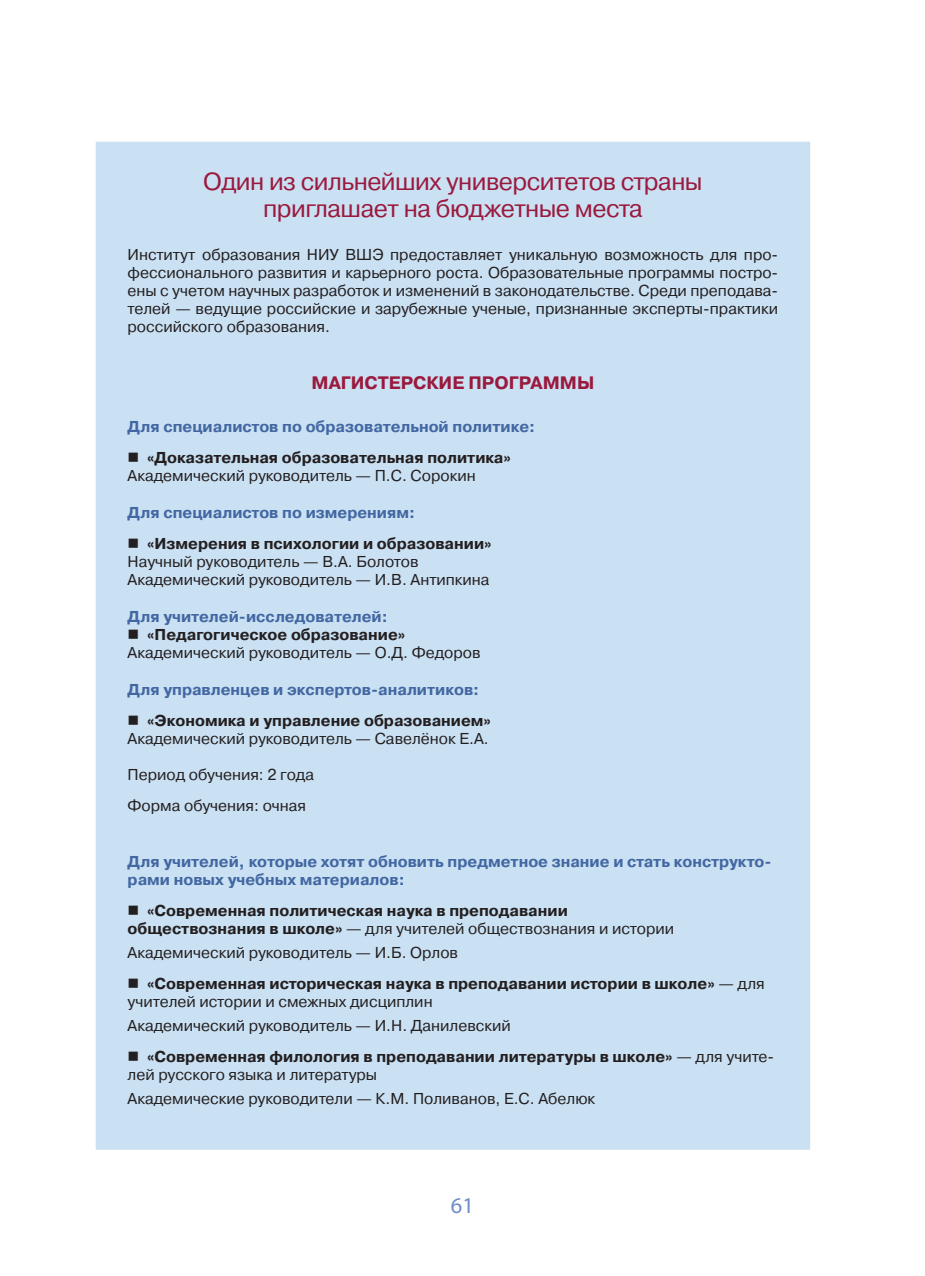
<style>
.page{position:relative;width:925px;height:1276px;background:#fff}
.page>*{position:absolute;margin:0;border:0;box-sizing:border-box;transform-origin:0 0}
.реклама_1{font:24.75px/27px "Pragmatica";letter-spacing:-.02em;color:#9a1a3e;text-align:center}
.t1{font:22.5px "Myriad Pro";color:#6c8bc6}
.реклама_2{font:700 18px "Pragmatica";color:#9a1a3e}
.Основное_текст{font:15.75px/18px "Pragmatica";color:#231f20;text-align:justify}
.Основное_текст-2{font:700 15.75px/18px "Pragmatica";color:#231f20}
.реклама_3{font:700 15.75px/18px "Pragmatica";color:#4267a2}
.s1{font-weight:400}
</style>
<div class="page">
<div style="left:96px;top:142px;width:714px;height:1007px;background:#cae0f3"></div>
<p class="реклама_1" style="left:203px;top:168px;width:501px">Один из сильнейших университетов страны приглашает на бюджетные места</p>
<p class="Основное_текст" style="left:128px;top:246px;width:652px">Институт образования НИУ ВШЭ предоставляет уникальную возможность для про&shy;фессионального развития и карьерного роста. Образовательные программы постро&shy;ены с учетом научных разработок и изменений в законодательстве. Среди преподава&shy;телей — ведущие российские и зарубежные ученые, признанные эксперты-практики российского образования.</p>
<p class="реклама_2" style="left:311px;top:371px;width:284px">МАГИСТЕРСКИЕ ПРОГРАММЫ</p>
<p class="реклама_3" style="left:128px;top:418px;width:409px">Для специалистов по образовательной политике:</p>
<p class="Основное_текст-2" style="left:128px;top:448px;width:385px">■ «Доказательная образовательная политика»</p>
<p class="Основное_текст" style="left:128px;top:467px;width:350px">Академический руководитель — П.С. Сорокин</p>
<p class="реклама_3" style="left:128px;top:504px;width:289px">Для специалистов по измерениям:</p>
<p class="Основное_текст-2" style="left:128px;top:534px;width:365px">■ «Измерения в психологии и образовании»</p>
<p class="Основное_текст" style="left:128px;top:553px;width:292px">Научный руководитель — В.А. Болотов</p>
<p class="Основное_текст" style="left:128px;top:571px;width:364px">Академический руководитель — И.В. Антипкина</p>
<p class="реклама_3" style="left:128px;top:607px;width:262px">Для учителей-исследователей:</p>
<p class="Основное_текст-2" style="left:128px;top:625px;width:279px">■ «Педагогическое образование»</p>
<p class="Основное_текст" style="left:128px;top:644px;width:355px">Академический руководитель — О.Д. Федоров</p>
<p class="реклама_3" style="left:128px;top:681px;width:353px">Для управленцев и экспертов-аналитиков:</p>
<p class="Основное_текст-2" style="left:128px;top:711px;width:365px">■ «Экономика и управление образованием»</p>
<p class="Основное_текст" style="left:128px;top:730px;width:363px">Академический руководитель — Савелёнок Е.А.</p>
<p class="Основное_текст" style="left:128px;top:766px;width:188px">Период обучения: 2 года</p>
<p class="Основное_текст" style="left:128px;top:796px;width:180px">Форма обучения: очная</p>
<p class="реклама_3" style="left:128px;top:852px;width:645px">Для учителей, которые хотят обновить предметное знание и стать конструкто&shy;рами новых учебных материалов:</p>
<p class="Основное_текст-2" style="left:128px;top:901px;width:548px">■ «Современная политическая наука в преподавании обществознания в школе» <span class="s1">— для учителей обществознания и истории</span></p>
<p class="Основное_текст" style="left:128px;top:944px;width:332px">Академический руководитель — И.Б. Орлов</p>
<p class="Основное_текст-2" style="left:128px;top:974px;width:639px">■ «Современная историческая наука в преподавании истории в школе» <span class="s1">— для учителей истории и смежных дисциплин</span></p>
<p class="Основное_текст" style="left:128px;top:1017px;width:385px">Академический руководитель — И.Н. Данилевский</p>
<p class="Основное_текст-2" style="left:128px;top:1047px;width:648px">■ «Современная филология в преподавании литературы в школе» <span class="s1">— для учите&shy;лей русского языка и литературы</span></p>
<p class="Основное_текст" style="left:128px;top:1090px;width:469px">Академические руководители — К.М. Поливанов, Е.С. Абелюк</p>
<h2 class="t1" style="left:451px;top:1191px;width:25px">61</h2>
</div>
